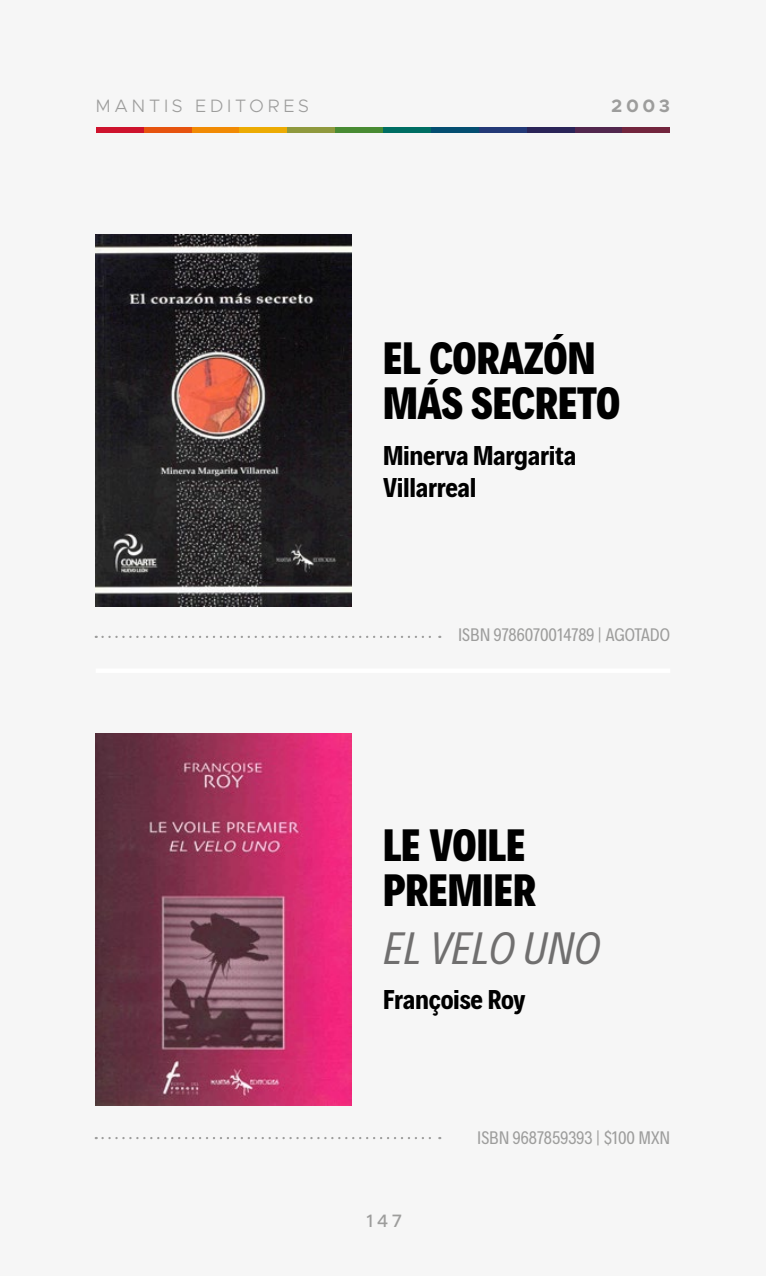
<style>
.page{position:relative;width:766px;height:1276px;background:#fff}
.page>*{position:absolute;margin:0;border:0;box-sizing:border-box;transform-origin:0 0}
.t1{font:800 45px/45px "Decalotype";color:#000}
.t2{font:italic 45px "Decalotype";color:#706f6f}
.t3{font:700 27px/32.4px "Decalotype";letter-spacing:-.01em;color:#000}
.t4{font:18px "Decalotype";color:#9d9d9c}
.t5{font:300 18px "Metropolis";letter-spacing:.2em;color:#9d9d9c}
.t6{font:700 18px "Metropolis";color:#9d9d9c}
.t7{font:500 18px "Metropolis";color:#9d9d9c}
</style>
<div class="page">
<div style="left:0;top:0;width:765px;height:1276px;background:#f6f6f6"></div>
<div style="left:96px;top:668px;width:574px;height:5px;background:#fff"></div>
<div style="left:574px;top:128px;width:48px;height:5px;background:#52274e"></div>
<div style="left:526px;top:128px;width:48px;height:5px;background:#2a2458"></div>
<div style="left:478px;top:128px;width:48px;height:5px;background:#233977"></div>
<div style="left:431px;top:128px;width:47px;height:5px;background:#044e71"></div>
<div style="left:383px;top:128px;width:48px;height:5px;background:#006e63"></div>
<div style="left:335px;top:128px;width:48px;height:5px;background:#498b33"></div>
<div style="left:287px;top:128px;width:48px;height:5px;background:#8f993e"></div>
<div style="left:239px;top:128px;width:48px;height:5px;background:#ecab03"></div>
<div style="left:191px;top:128px;width:48px;height:5px;background:#f18a04"></div>
<div style="left:144px;top:128px;width:47px;height:5px;background:#e6530f"></div>
<div style="left:96px;top:128px;width:48px;height:5px;background:#ce132d"></div>
<div style="left:622px;top:128px;width:48px;height:5px;background:#72253d"></div>
<svg style="left:96px;top:636px;width:344px;height:2px"></svg>
<svg style="left:96px;top:1137px;width:344px;height:2px"></svg>
<img style="left:96px;top:234px;width:255px;height:372px">
<img style="left:96px;top:733px;width:255px;height:372px">
<p class="t5" style="left:96px;top:94px;width:215px">MANTIS EDITORES</p>
<p class="t6" style="left:611px;top:94px;width:61px">2003</p>
<h1 class="t1" style="left:383px;top:334px;width:239px">EL CORAZÓN<br>MÁS SECRETO</h1>
<h2 class="t3" style="left:383px;top:437px;width:195px">Minerva Margarita<br>Villarreal</h2>
<p class="t4" style="left:458px;top:622px;width:213px">ISBN 9786070014789 | AGOTADO</p>
<h1 class="t1" style="left:383px;top:820px;width:155px">LE VOILE<br>PREMIER</h1>
<h1 class="t2" style="left:383px;top:917px;width:218px">EL VELO UNO</h1>
<h2 class="t3" style="left:383px;top:982px;width:144px">Françoise Roy</h2>
<p class="t7" style="left:366px;top:1209px;width:38px">147</p>
<p class="t4" style="left:477px;top:1124px;width:194px">ISBN 9687859393 | $100 MXN</p>
</div>
